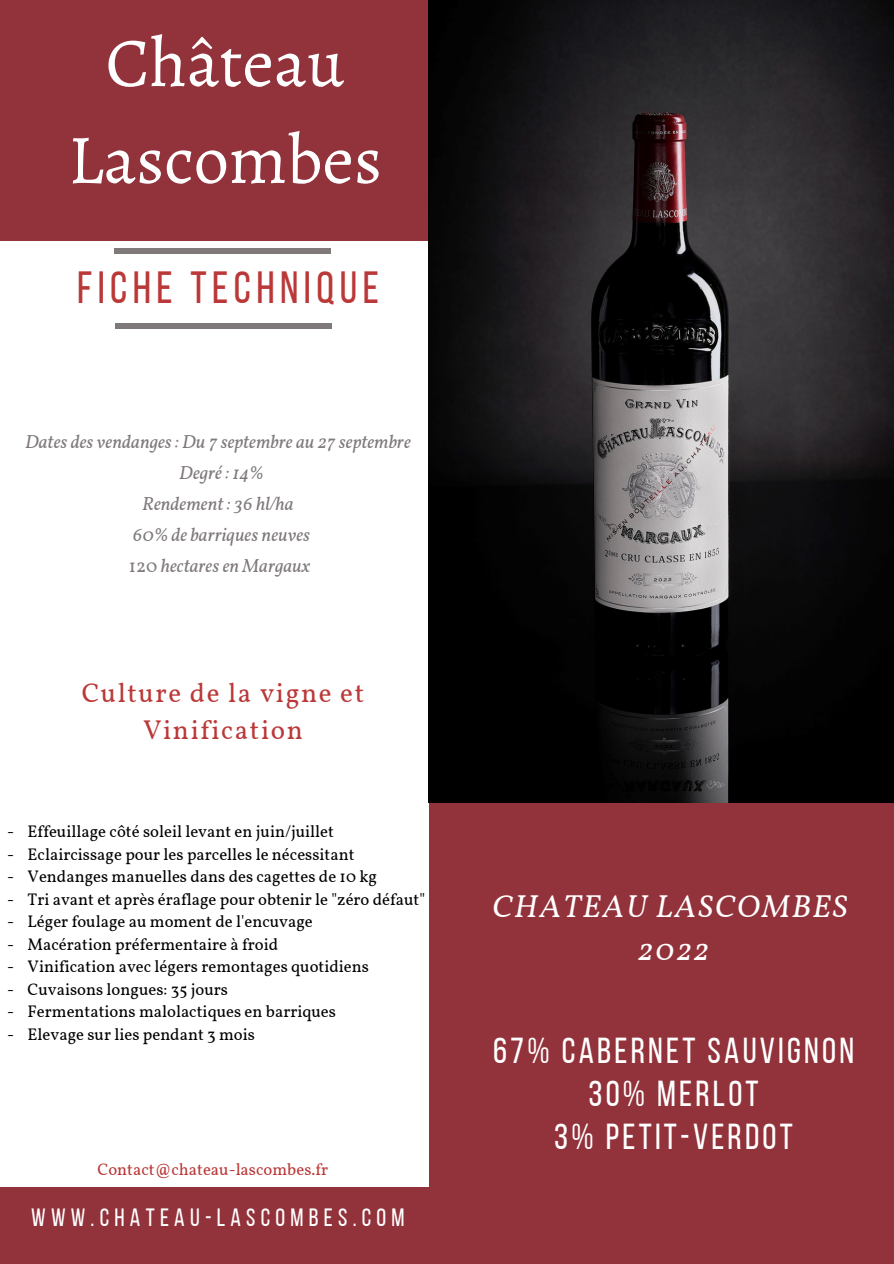
<style>
.page{position:relative;width:894px;height:1264px;background:#fff}
.page>*{position:absolute;margin:0;border:0;box-sizing:border-box;transform-origin:0 0}
.t1{font:69.9px/96.8px "Alegreya";color:#fff;text-align:center}
.t2{font:45px "Bebas Neue";letter-spacing:.12em;color:#bb3838}
.t3{font:36px/43px "Bebas Neue";letter-spacing:.09em;color:#fff;text-align:center}
.t4{font:italic 31.5px/42.8px "Vollkorn";letter-spacing:.06em;color:#fff;text-align:center}
.t5{font:27px/37.2px "Vollkorn";letter-spacing:.06em;color:#bb3838;text-align:center}
.t6{font:24.9px "Bebas Neue";letter-spacing:.21em;color:#fff}
.t7{font:italic 18.75px/30.9px "Vollkorn";color:#7f797a;text-align:center}
.t8{font:16.65px "Vollkorn";color:#000}
.t9{font:16.65px "Vollkorn";color:#bb3838}
.s1{font-style:normal}
</style>
<div class="page">
<div style="left:0;top:0;width:893px;height:1263px;background:#92323b"></div>
<div style="left:0;top:241px;width:428px;height:945px;background:#fff"></div>
<div style="left:115px;top:248px;width:216px;height:6px;background:#7f797a"></div>
<div style="left:115px;top:323px;width:217px;height:5px;background:#7f797a"></div>
<img style="left:428px;top:0;width:465px;height:802px">
<h1 class="t1" style="left:68px;top:14px;width:315px">Château<br>Lascombes</h1>
<h2 class="t2" style="left:77px;top:262px;width:303px">FICHE TECHNIQUE</h2>
<p class="t7" style="left:25px;top:426px;width:387px">Dates des vendanges : Du 7 septembre au 27 septembre<br>Degré : 14%<br>Rendement : 36 hl/ha<br>60% de barriques neuves<br><span class="s1">120</span> hectares en Margaux</p>
<h3 class="t5" style="left:82px;top:674px;width:284px">Culture de la vigne et<br>Vinification</h3>
<p class="t8" style="left:7px;top:819px;width:328px">- Effeuillage côté soleil levant en juin/juillet</p>
<p class="t8" style="left:7px;top:841px;width:349px">- Eclaircissage pour les parcelles le nécessitant</p>
<p class="t8" style="left:7px;top:864px;width:371px">- Vendanges manuelles dans des cagettes de 10 kg</p>
<p class="t8" style="left:7px;top:886px;width:419px">- Tri avant et après éraflage pour obtenir le "zéro défaut"</p>
<p class="t8" style="left:7px;top:909px;width:307px">- Léger foulage au moment de l'encuvage</p>
<p class="t8" style="left:7px;top:931px;width:272px">- Macération préfermentaire à froid</p>
<p class="t8" style="left:7px;top:954px;width:363px">- Vinification avec légers remontages quotidiens</p>
<p class="t8" style="left:7px;top:976px;width:222px">- Cuvaisons longues: 35 jours</p>
<p class="t8" style="left:7px;top:999px;width:330px">- Fermentations malolactiques en barriques</p>
<p class="t8" style="left:7px;top:1021px;width:249px">- Elevage sur lies pendant 3 mois</p>
<p class="t9" style="left:97px;top:1157px;width:232px">Contact@chateau-lascombes.fr</p>
<h3 class="t6" style="left:31px;top:1204px;width:375px">WWW.CHATEAU-LASCOMBES.COM</h3>
<h3 class="t4" style="left:492px;top:885px;width:356px">CHATEAU LASCOMBES<br>2022</h3>
<h3 class="t3" style="left:493px;top:1028px;width:362px">67% CABERNET SAUVIGNON<br>30% MERLOT<br>3% PETIT-VERDOT</h3>
</div>
